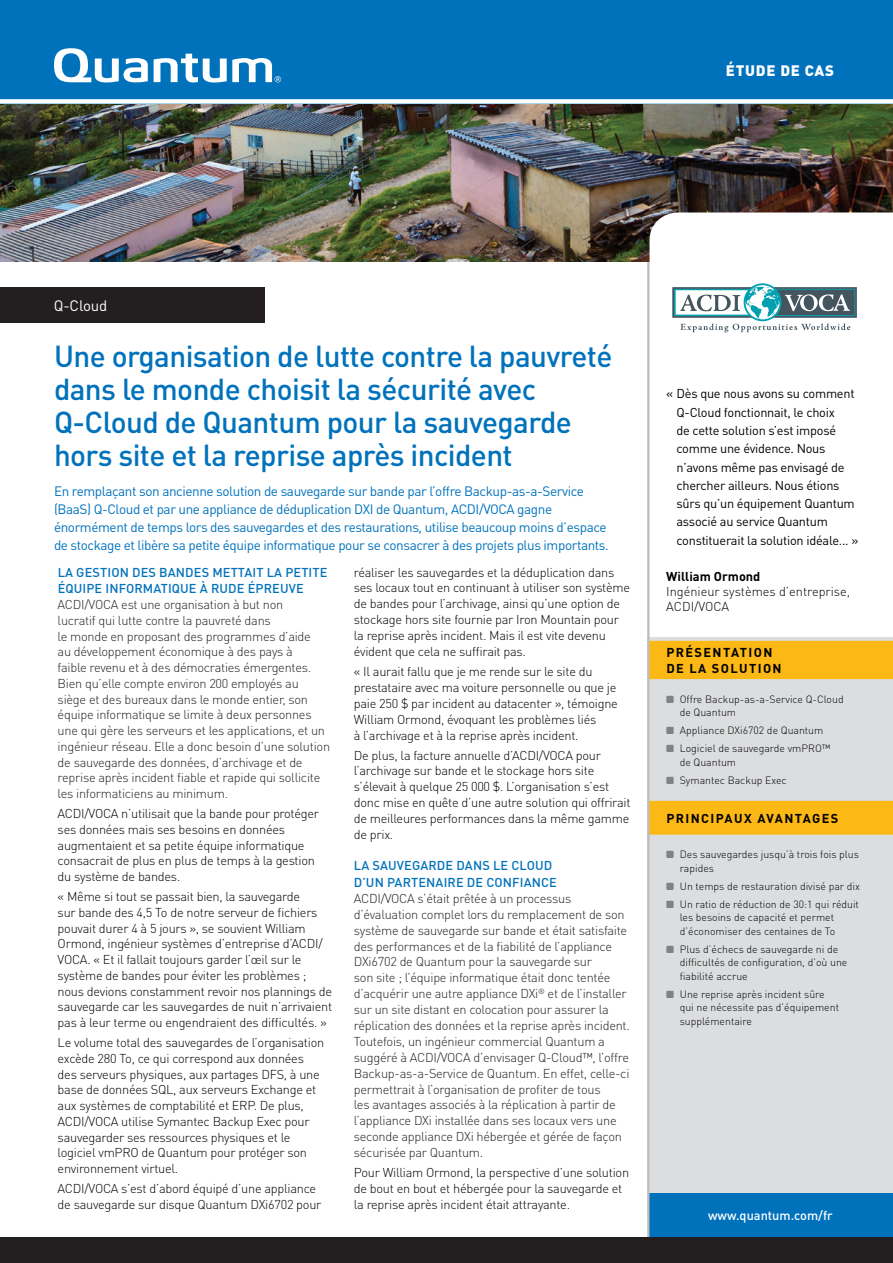
<style>
.page{position:relative;width:893px;height:1263px;background:#fff}
.page>*{position:absolute;margin:0;border:0;box-sizing:border-box;transform-origin:0 0}
.t1{font:500 30px/33px "DIN Pro";letter-spacing:-.02em;color:#0072bc}
.t2{font:900 15px "DIN Pro";letter-spacing:.05em;color:#fff}
.t3{font:15px "DIN Pro";letter-spacing:-.01em;color:#fff}
.t4{font:13.5px/18px "DIN Pro";letter-spacing:-.03em;color:#0072bc}
.t5{font:300 12.75px/15.8px "DIN Pro";letter-spacing:-.02em;color:#000}
.t6{font:300 12.75px/15.9px "DIN Pro";letter-spacing:-.02em;color:#231f20}
.t7{font:12.75px/18.3px "DIN Pro";letter-spacing:-.02em;color:#000}
.t8{font:500 12.75px/16.5px "DIN Pro";letter-spacing:.01em;color:#0072bc}
.t9{font:700 12.75px/16.5px "DIN Pro";letter-spacing:.11em;color:#000}
.t10{font:300 12.75px/15px "DIN Pro";color:#000}
.t11{font:500 12.75px "DIN Pro";color:#fff}
.t12{font:300 10.5px/13.5px "DIN Pro";color:#000}
.s1{font-family:"Notice Std";font-weight:400;font-size:9px;color:#808285}
</style>
<div class="page">
<div style="left:648px;top:637px;width:245px;height:578px;background:#dcdddf"></div>
<svg style="left:649px;top:641px;width:244px;height:194px"></svg>
<div style="left:648px;top:1194px;width:245px;height:69px;background:#0072bc"></div>
<div style="left:0;top:287px;width:264px;height:36px;background:#231f20"></div>
<div style="left:0;top:0;width:893px;height:113px;background:#0072bc"></div>
<svg style="left:54px;top:48px;width:94px;height:34px"></svg>
<svg style="left:154px;top:54px;width:127px;height:28px"></svg>
<div style="left:0;top:99px;width:893px;height:5px;background:#fff"></div>
<hr style="left:647px;top:208px;width:2px;height:1047px;background:#bcbdc0">
<div style="left:0;top:1237px;width:893px;height:26px;background:#231f20"></div>
<img style="left:0;top:104px;width:893px;height:158px">
<svg style="left:649px;top:212px;width:244px;height:51px"></svg>
<div style="left:672px;top:287px;width:185px;height:31px;border:2px solid #45555f"></div>
<div style="left:767px;top:290px;width:87px;height:25px;border:1px solid #45555f"></div>
<svg style="left:680px;top:283px;width:171px;height:49px"></svg>
<p class="t2" style="left:726px;top:61px;width:110px">ÉTUDE DE CAS</p>
<p class="t3" style="left:54px;top:293px;width:55px">Q-Cloud</p>
<h1 class="t1" style="left:54px;top:338px;width:560px">Une organisation de lutte contre la pauvreté dans le monde choisit la sécurité avec Q-Cloud de Quantum pour la sauvegarde hors site et la reprise après incident</h1>
<p class="t4" style="left:54px;top:480px;width:556px">En remplaçant son ancienne solution de sauvegarde sur bande par l’offre Backup-as-a-Service (BaaS) Q-Cloud et par une appliance de déduplication DXI de Quantum, ACDI/VOCA gagne énormément de temps lors des sauvegardes et des restaurations, utilise beaucoup moins d’espace de stockage et libère sa petite équipe informatique pour se consacrer à des projets plus importants.</p>
<p class="t8" style="left:58px;top:563px;width:271px">La gestion des bandes mettait la petite équ ipe informatiqu e à ru de épreuve</p>
<p class="t6" style="left:58px;top:596px;width:274px">ACDI/VOCA est une organisation à but non<br>lucratif qui lutte contre la pauvreté dans<br>le monde en proposant des programmes d’aide<br>au développement économique à des pays à<br>faible revenu et à des démocraties émergentes.<br>Bien qu’elle compte environ 200 employés au siège et des bureaux dans le monde entier, son équipe informatique se limite à deux personnes une qui gère les serveurs et les applications, et un ingénieur réseau. Elle a donc besoin d’une solution de sauvegarde des données, d’archivage et de reprise après incident fiable et rapide qui sollicite les informaticiens au minimum.</p>
<p class="t5" style="left:58px;top:805px;width:263px">ACDI/VOCA n’utilisait que la bande pour protéger ses données mais ses besoins en données augmentaient et sa petite équipe informatique consacrait de plus en plus de temps à la gestion du système de bandes.</p>
<p class="t5" style="left:58px;top:888px;width:276px">« Même si tout se passait bien, la sauvegarde<br>sur bande des 4,5 To de notre serveur de fichiers pouvait durer 4 à 5 jours », se souvient William Ormond, ingénieur systèmes d’entreprise d’ACDI/ VOCA. « Et il fallait toujours garder l’œil sur le système de bandes pour éviter les problèmes ; nous devions constamment revoir nos plannings de sauvegarde car les sauvegardes de nuit n’arrivaient pas à leur terme ou engendraient des difficultés. »</p>
<p class="t5" style="left:58px;top:1034px;width:268px">Le volume total des sauvegardes de l’organisation excède 280 To, ce qui correspond aux données des serveurs physiques, aux partages DFS, à une base de données SQL, aux serveurs Exchange et aux systèmes de comptabilité et ERP. De plus, ACDI/VOCA utilise Symantec Backup Exec pour sauvegarder ses ressources physiques et le logiciel vmPRO de Quantum pour protéger son environnement virtuel.</p>
<p class="t5" style="left:58px;top:1180px;width:265px">ACDI/VOCA s’est d’abord équipé d’une appliance de sauvegarde sur disque Quantum DXi6702 pour</p>
<p class="t5" style="left:354px;top:563px;width:278px">réaliser les sauvegardes et la déduplication dans ses locaux tout en continuant à utiliser son système de bandes pour l’archivage, ainsi qu’une option de stockage hors site fournie par Iron Mountain pour la reprise après incident. Mais il est vite devenu évident que cela ne suffirait pas.</p>
<p class="t5" style="left:354px;top:663px;width:266px">« Il aurait fallu que je me rende sur le site du prestataire avec ma voiture personnelle ou que je paie 250 $ par incident au datacenter », témoigne William Ormond, évoquant les problèmes liés<br>à l’archivage et à la reprise après incident.</p>
<p class="t5" style="left:354px;top:746px;width:278px">De plus, la facture annuelle d’ACDI/VOCA pour l’archivage sur bande et le stockage hors site s’élevait à quelque 25 000 $. L’organisation s’est donc mise en quête d’une autre solution qui offrirait de meilleures performances dans la même gamme de prix.</p>
<p class="t8" style="left:354px;top:857px;width:205px">La sauvegarde dans le Clou d d’u n partenaire de confiance</p>
<p class="t6" style="left:354px;top:890px;width:278px">ACDI/VOCA s’était prêtée à un processus d’évaluation complet lors du remplacement de son système de sauvegarde sur bande et était satisfaite des performances et de la fiabilité de l’appliance DXi6702 de Quantum pour la sauvegarde sur<br>son site ; l’équipe informatique était donc tentée d’acquérir une autre appliance DXi<sup>®</sup> et de l’installer sur un site distant en colocation pour assurer la réplication des données et la reprise après incident.<br>Toutefois, un ingénieur commercial Quantum a suggéré à ACDI/VOCA d’envisager Q-Cloud™, l’offre Backup-as-a-Service de Quantum. En effet, celle-ci permettrait à l’organisation de profiter de tous<br>les avantages associés à la réplication à partir de l’appliance DXi installée dans ses locaux vers une seconde appliance DXi hébergée et gérée de façon sécurisée par Quantum.</p>
<p class="t5" style="left:354px;top:1164px;width:277px">Pour William Ormond, la perspective d’une solution de bout en bout et hébergée pour la sauvegarde et la reprise après incident était attrayante.</p>
<p class="t7" style="left:676px;top:383px;width:183px;text-indent:-10px">« Dès que nous avons su comment<br>Q-Cloud fonctionnait, le choix<br>de cette solution s’est imposé comme une évidence. Nous n’avons même pas envisagé de chercher ailleurs. Nous étions sûrs qu’un équipement Quantum associé au service Quantum constituerait la solution idéale... »</p>
<p class="t9" style="left:666px;top:568px;width:96px">WILLIAM ORMOND</p>
<p class="t10" style="left:666px;top:583px;width:185px">Ingénieur systèmes d’entreprise,<br>ACDI/VOCA</p>
<p class="t9" style="left:666px;top:643px;width:117px">PRÉSENTATION<br>DE LA SOLUTION</p>
<p class="t12" style="left:680px;top:692px;width:165px;text-indent:-14px"><span class="s1">~</span> Offre Backup-as-a-Service Q-Cloud de Quantum</p>
<p class="t12" style="left:666px;top:721px;width:166px;line-height:18px"><span class="s1">~</span> Appliance DXi6702 de Quantum <span class="s1">~</span> Logiciel de sauvegarde vmPRO™</p>
<p class="t12" style="left:666px;top:752px;width:122px;line-height:18px;text-indent:14px">de Quantum<br><span class="s1">~</span> Symantec Backup Exec</p>
<p class="t9" style="left:666px;top:809px;width:174px">PRINCIPAUX AVANTAGES</p>
<p class="t12" style="left:680px;top:847px;width:181px;text-indent:-14px"><span class="s1">~</span> Des sauvegardes jusqu’à trois fois plus rapides</p>
<p class="t12" style="left:666px;top:876px;width:195px;line-height:18px"><span class="s1">~</span> Un temps de restauration divisé par dix <span class="s1">~</span> Un ratio de réduction de 30:1 qui réduit</p>
<p class="t12" style="left:680px;top:910px;width:157px">les besoins de capacité et permet d’économiser des centaines de To</p>
<p class="t12" style="left:680px;top:942px;width:169px;text-indent:-14px"><span class="s1">~</span> Plus d’échecs de sauvegarde ni de difficultés de configuration, d’où une fiabilité accrue</p>
<p class="t12" style="left:680px;top:987px;width:161px;text-indent:-14px"><span class="s1">~</span> Une reprise après incident sûre qui ne nécessite pas d’équipement supplémentaire</p>
<p class="t11" style="left:708px;top:1207px;width:126px">www.quantum.com/fr</p>
</div>
